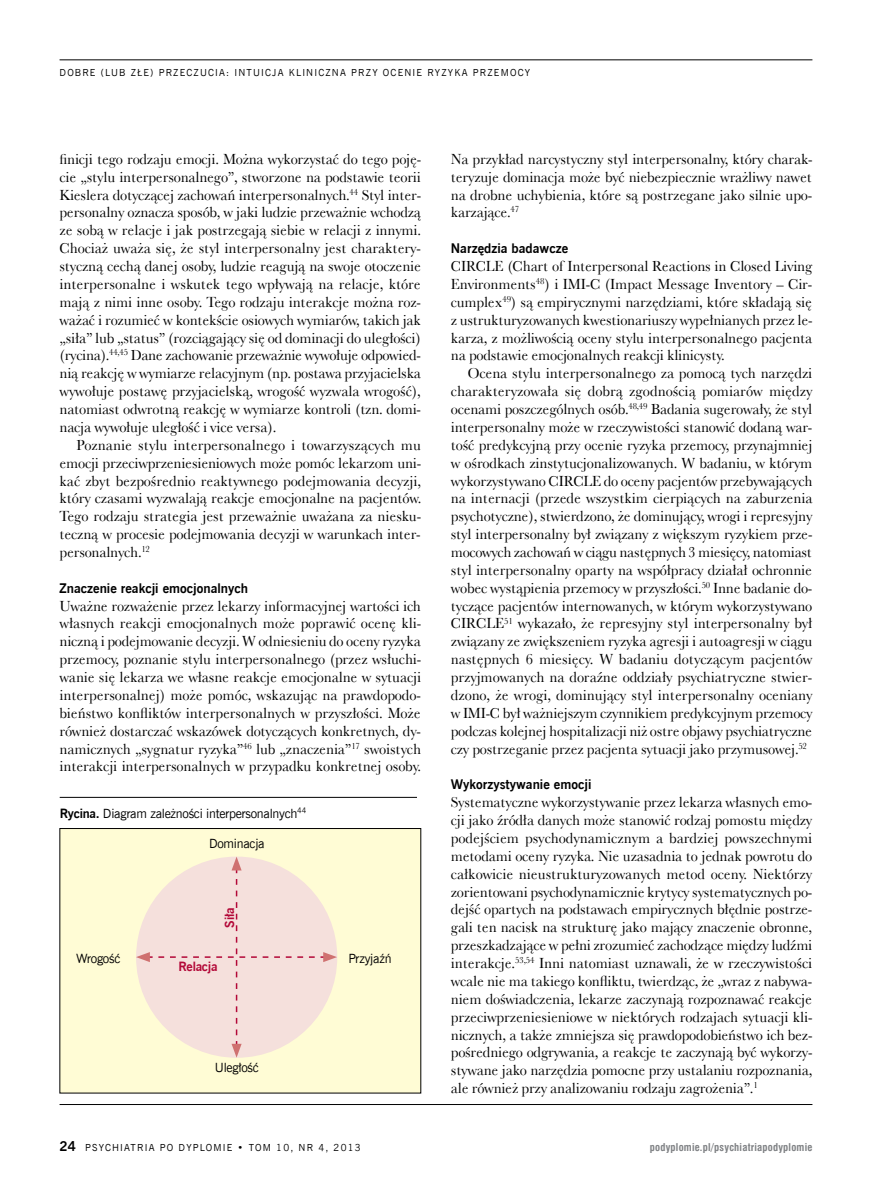
<style>
.page{position:relative;width:872px;height:1191px;background:#fff}
.page>*{position:absolute;margin:0;border:0;box-sizing:border-box;transform-origin:0 0}
.t1{font:15px/17.9px "Baskervlle 2 EU";letter-spacing:-.02em;color:#000;text-align:justify}
.t2{font:700 13.2px "News Goth EU";color:#000}
.t3{font:12.75px "News Goth EU";letter-spacing:-.02em;color:#000}
.t4{font:700 12.75px "News Goth EU";letter-spacing:-.02em;color:#b30838}
.t5{font:700 10.5px "Swis 721 Cn EU";letter-spacing:.02em;color:#808285}
.t6{font:9.75px "News Goth EU";letter-spacing:.12em;color:#000}
.s1{font-weight:700}
.s2{font-weight:700;font-size:13.5px}
</style>
<div class="page">
<hr style="left:60px;top:60px;width:752px;height:1px;background:#000">
<hr style="left:60px;top:1104px;width:752px;height:1px;background:#000">
<hr style="left:60px;top:797px;width:357px;height:1px;background:#000">
<div style="left:60px;top:828px;width:361px;height:265px;background:#fffcd5"></div>
<svg style="left:136px;top:856px;width:201px;height:201px"></svg>
<p class="t6" style="left:60px;top:67px;width:30px">DOBRE</p>
<p class="t6" style="left:101px;top:67px;width:114px">(LUB ZŁE) PRZECZUCIA</p>
<p class="t6" style="left:226px;top:67px;width:15px">: INT</p>
<p class="t6" style="left:253px;top:67px;width:50px">UICJA KLINIC</p>
<p class="t6" style="left:325px;top:67px;width:14px">ZNA</p>
<p class="t6" style="left:351px;top:67px;width:40px">PRZYOCENIE</p>
<p class="t6" style="left:427px;top:67px;width:75px">RYZYKA PRZEMOCY</p>
<p class="t1" style="left:60px;top:150px;width:363px">finicji tego rodzaju emocji. Można wykorzystać do tego poję&shy;cie „stylu interpersonalnego”, stworzone na podstawie teorii Kieslera dotyczącej zachowań interpersonalnych.<sup>44</sup> Styl inter&shy;personalny oznacza sposób, w jaki ludzie przeważnie wchodzą ze sobą w relacje i jak postrzegają siebie w relacji z innymi.<br>Chociaż uważa się, że styl interpersonalny jest charaktery&shy;styczną cechą danej osoby, ludzie reagują na swoje otoczenie interpersonalne i wskutek tego wpływają na relacje, które mają z nimi inne osoby. Tego rodzaju interakcje można roz&shy;ważać i rozumieć w kontekście osiowych wymiarów, takich jak „siła” lub „status” (rozciągający się od dominacji do uległości) (rycina).<sup>44,45</sup> Dane zachowanie przeważnie wywołuje odpowied&shy;nią reakcję w wymiarze relacyjnym (np. postawa przyjacielska wywołuje postawę przyjacielską, wrogość wyzwala wrogość), natomiast odwrotną reakcję w wymiarze kontroli (tzn. domi&shy;nacja wywołuje uległość i vice versa).</p>
<p class="t1" style="left:60px;top:436px;width:363px;text-indent:17px">Poznanie stylu interpersonalnego i towarzyszących mu emocji przeciwprzeniesieniowych może pomóc lekarzom uni&shy;kać zbyt bezpośrednio reaktywnego podejmowania decyzji, który czasami wyzwalają reakcje emocjonalne na pacjentów.<br>Tego rodzaju strategia jest przeważnie uważana za niesku&shy;teczną w procesie podejmowania decyzji w warunkach inter&shy;personalnych.<sup>12</sup></p>
<p class="t2" style="left:60px;top:580px;width:190px">Znaczenie reakcji emocjonalnych</p>
<p class="t1" style="left:60px;top:596px;width:363px">Uważne rozważenie przez lekarzy informacyjnej wartości ich własnych reakcji emocjonalnych może poprawić ocenę kli&shy;niczną i podejmowanie decyzji. W odniesieniu do oceny ryzyka przemocy, poznanie stylu interpersonalnego (przez wsłuchi&shy;wanie się lekarza we własne reakcje emocjonalne w sytuacji interpersonalnej) może pomóc, wskazując na prawdopodo&shy;bieństwo konfliktów interpersonalnych w przyszłości. Może również dostarczać wskazówek dotyczących konkretnych, dy&shy;namicznych „sygnatur ryzyka”<sup>46</sup> lub „znaczenia”<sup>17</sup> swoistych interakcji interpersonalnych w przypadku konkretnej osoby.</p>
<p class="t3" style="left:60px;top:805px;width:248px"><span class="s1">rycina.</span> DIAGRAM ZALEŻNOŚCI INTERPERSONALNYCH<sup>44</sup></p>
<p class="t3" style="left:209px;top:835px;width:57px">DOMINACJA</p>
<p class="t3" style="left:76px;top:951px;width:46px">WROGOŚĆ</p>
<p class="t4" style="left:222px;top:927px;width:21px;rotate:-90deg">Siła</p>
<p class="t4" style="left:179px;top:958px;width:40px">Relacja</p>
<p class="t3" style="left:215px;top:1059px;width:46px">U LEGŁOŚĆ</p>
<p class="t3" style="left:348px;top:951px;width:45px">PRZYJAŹŃ</p>
<p class="t6" style="left:60px;top:1141px;width:302px"><span class="s2">24</span> PSYCHIATRIA PO DYPLOMIE • TOM 10, NR 4, 2013</p>
<p class="t1" style="left:451px;top:150px;width:363px">Na przykład narcystyczny styl interpersonalny, który charak&shy;teryzuje dominacja może być niebezpiecznie wrażliwy nawet na drobne uchybienia, które są postrzegane jako silnie upo&shy;karzające.<sup>47</sup></p>
<p class="t2" style="left:451px;top:240px;width:119px">Narzędzia badawcze</p>
<p class="t1" style="left:451px;top:257px;width:363px">CIRCLE (Chart of Interpersonal Reactions in Closed Living Environments<sup>48</sup>) i IMI-C (Impact Message Inventory – Cir&shy;cumplex<sup>49</sup>) są empirycznymi narzędziami, które składają się z ustrukturyzowanych kwestionariuszy wypełnianych przez le&shy;karza, z możliwością oceny stylu interpersonalnego pacjenta na podstawie emocjonalnych reakcji klinicysty.</p>
<p class="t1" style="left:451px;top:364px;width:363px;text-indent:17px">Ocena stylu interpersonalnego za pomocą tych narzędzi charakteryzowała się dobrą zgodnością pomiarów między ocenami poszczególnych osób.<sup>48,49</sup> Badania sugerowały, że styl interpersonalny może w rzeczywistości stanowić dodaną war&shy;tość predykcyjną przy ocenie ryzyka przemocy, przynajmniej w ośrodkach zinstytucjonalizowanych. W badaniu, w którym wykorzystywano CIRCLE do oceny pacjentów przebywających na internacji (przede wszystkim cierpiących na zaburzenia psychotyczne), stwierdzono, że dominujący, wrogi i represyjny styl interpersonalny był związany z większym ryzykiem prze&shy;mocowych zachowań w ciągu następnych 3 miesięcy, natomiast styl interpersonalny oparty na współpracy działał ochronnie wobec wystąpienia przemocy w przyszłości.<sup>50</sup> Inne badanie do&shy;tyczące pacjentów internowanych, w którym wykorzystywano CIRCLE<sup>51</sup> wykazało, że represyjny styl interpersonalny był związany ze zwiększeniem ryzyka agresji i autoagresji w ciągu następnych 6 miesięcy. W badaniu dotyczącym pacjentów przyjmowanych na doraźne oddziały psychiatryczne stwier&shy;dzono, że wrogi, dominujący styl interpersonalny oceniany w IMI-C był ważniejszym czynnikiem predykcyjnym przemocy podczas kolejnej hospitalizacji niż ostre objawy psychiatryczne czy postrzeganie przez pacjenta sytuacji jako przymusowej.<sup>52</sup></p>
<p class="t2" style="left:451px;top:776px;width:142px">wykorzystywanie emocji</p>
<p class="t1" style="left:451px;top:793px;width:363px">Systematyczne wykorzystywanie przez lekarza własnych emo&shy;cji jako źródła danych może stanowić rodzaj pomostu między podejściem psychodynamicznym a bardziej powszechnymi metodami oceny ryzyka. Nie uzasadnia to jednak powrotu do całkowicie nieustrukturyzowanych metod oceny. Niektórzy zorientowani psychodynamicznie krytycy systematycznych po&shy;dejść opartych na podstawach empirycznych błędnie postrze&shy;gali ten nacisk na strukturę jako mający znaczenie obronne, przeszkadzające w pełni zrozumieć zachodzące między ludźmi interakcje.<sup>53,54</sup> Inni natomiast uznawali, że w rzeczywistości wcale nie ma takiego konfliktu, twierdząc, że „wraz z nabywa&shy;niem doświadczenia, lekarze zaczynają rozpoznawać reakcje przeciwprzeniesieniowe w niektórych rodzajach sytuacji kli&shy;nicznych, a także zmniejsza się prawdopodobieństwo ich bez&shy;pośredniego odgrywania, a reakcje te zaczynają być wykorzy&shy;stywane jako narzędzia pomocne przy ustalaniu rozpoznania, ale również przy analizowaniu rodzaju zagrożenia”.<sup>1</sup></p>
<p class="t5" style="left:650px;top:1140px;width:164px">podyplomie.pl/psychiatriapodyplomie</p>
</div>
